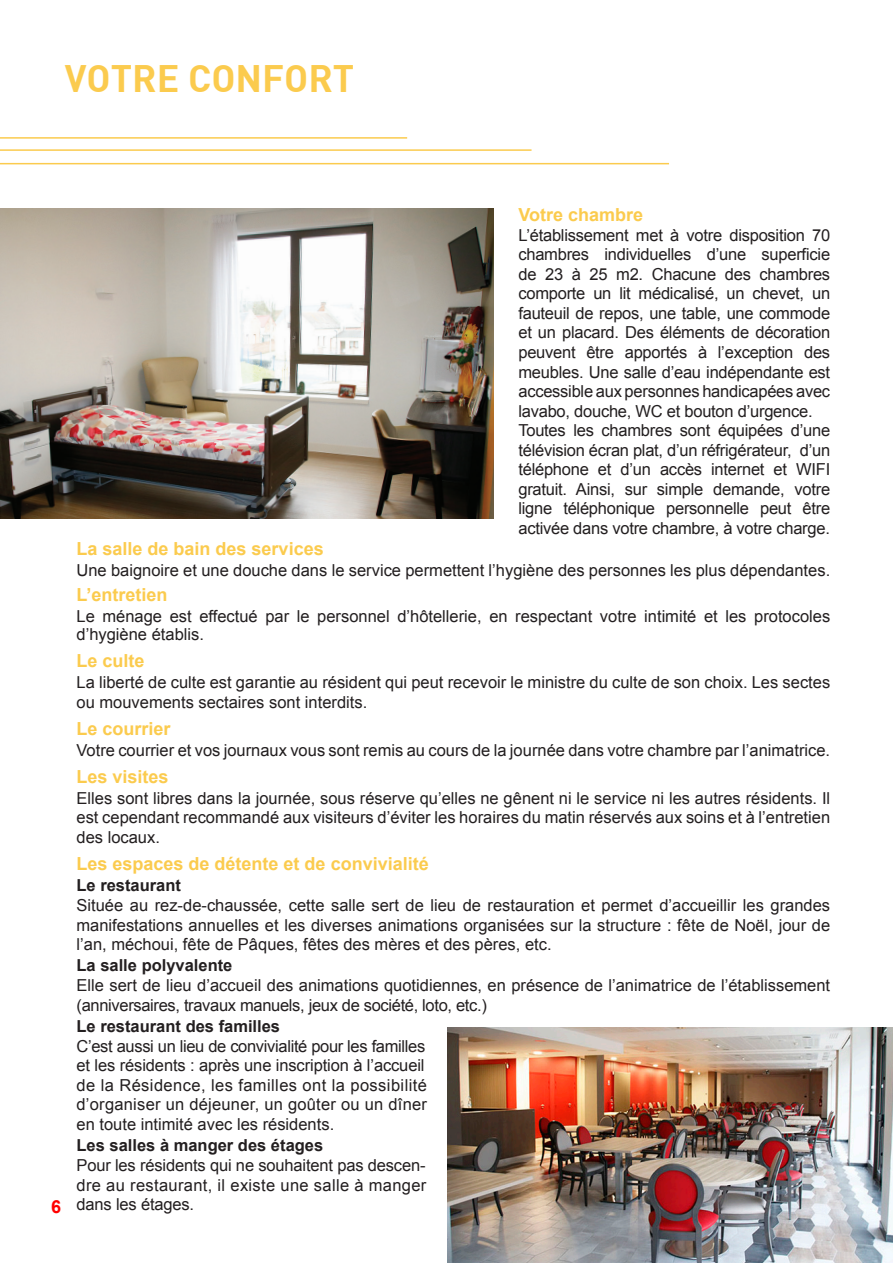
<style>
.page{position:relative;width:893px;height:1263px;background:#fff}
.page>*{position:absolute;margin:0;border:0;box-sizing:border-box;transform-origin:0 0}
.t1{font:37.5px "DIN Bold";color:#fbcb4e}
.t2{font:700 18px "Arial";color:#fbcb4e}
.t3{font:700 18px "Arial";color:#f00}
.t4{font:16.5px/19.5px "Arial";color:#231f20}
.t5{font:700 16.5px "Arial";color:#231f20}
</style>
<div class="page">
<img style="left:0;top:208px;width:493px;height:311px">
<img style="left:448px;top:1027px;width:445px;height:236px">
<hr style="left:0;top:137px;width:407px;height:2px;background:#fbcb4e">
<hr style="left:0;top:149px;width:531px;height:2px;background:#fbcb4e">
<hr style="left:0;top:163px;width:669px;height:1px;background:#fbcb4e">
<h1 class="t1" style="left:65px;top:61px;width:291px">VOTRE CONFORT</h1>
<p class="t2" style="left:518px;top:208px;width:126px">Votre chambre</p>
<p class="t4" style="left:518px;top:227px;width:313px">L’établissement met à votre disposition 70 chambres individuelles d’une superficie de 23 à 25 m2. Chacune des chambres comporte un lit médicalisé, un chevet, un fauteuil de repos, une table, une commode et un placard. Des éléments de décoration peuvent être apportés à l’exception des meubles. Une salle d’eau indépendante est accessible aux personnes handicapées avec lavabo, douche, WC et bouton d’urgence.<br>Toutes les chambres sont équipées d’une télévision écran plat, d’un réfrigérateur, d’un téléphone et d’un accès internet et WIFI gratuit. Ainsi, sur simple demande, votre ligne téléphonique personnelle peut être activée dans votre chambre, à votre charge.</p>
<p class="t3" style="left:51px;top:1200px;width:12px">6</p>
<p class="t2" style="left:77px;top:541px;width:249px">La salle de bain des services</p>
<p class="t4" style="left:77px;top:561px;width:755px">Une baignoire et une douche dans le service permettent l’hygiène des personnes les plus dépendantes.</p>
<p class="t2" style="left:77px;top:588px;width:93px">L’entretien</p>
<p class="t4" style="left:77px;top:609px;width:755px;line-height:18px">Le ménage est effectué par le personnel d’hôtellerie, en respectant votre intimité et les protocoles d’hygiène établis.</p>
<p class="t2" style="left:77px;top:654px;width:70px">Le culte</p>
<p class="t4" style="left:77px;top:674px;width:755px">La liberté de culte est garantie au résident qui peut recevoir le ministre du culte de son choix. Les sectes ou mouvements sectaires sont interdits.</p>
<p class="t2" style="left:77px;top:722px;width:96px">Le courrier</p>
<p class="t4" style="left:77px;top:742px;width:755px">Votre courrier et vos journaux vous sont remis au cours de la journée dans votre chambre par l’animatrice.</p>
<p class="t2" style="left:77px;top:770px;width:94px">Les visites</p>
<p class="t4" style="left:77px;top:790px;width:755px;text-align:justify">Elles sont libres dans la journée, sous réserve qu’elles ne gênent ni le service ni les autres résidents. Il est cependant recommandé aux visiteurs d’éviter les horaires du matin réservés aux soins et à l’entretien des locaux.</p>
<p class="t2" style="left:77px;top:857px;width:354px">Les espaces de détente et de convivialité</p>
<p class="t5" style="left:77px;top:879px;width:106px">Le restaurant</p>
<p class="t4" style="left:77px;top:897px;width:755px;text-align:justify">Située au rez-de-chaussée, cette salle sert de lieu de restauration et permet d’accueillir les grandes manifestations annuelles et les diverses animations organisées sur la structure : fête de Noël, jour de l’an, méchoui, fête de Pâques, fêtes des mères et des pères, etc.</p>
<p class="t5" style="left:77px;top:959px;width:157px">La salle polyvalente</p>
<p class="t4" style="left:77px;top:977px;width:755px">Elle sert de lieu d’accueil des animations quotidiennes, en présence de l’animatrice de l’établissement (anniversaires, travaux manuels, jeux de société, loto, etc.)</p>
<p class="t5" style="left:77px;top:1020px;width:205px">Le restaurant des familles</p>
<p class="t4" style="left:77px;top:1038px;width:352px">C’est aussi un lieu de convivialité pour les familles et les résidents : après une inscription à l’accueil de la Résidence, les familles ont la possibilité d’organiser un déjeuner, un goûter ou un dîner en toute intimité avec les résidents.</p>
<p class="t5" style="left:77px;top:1139px;width:248px">Les salles à manger des étages</p>
<p class="t4" style="left:77px;top:1157px;width:351px;text-align:justify">Pour les résidents qui ne souhaitent pas descen&shy;dre au restaurant, il existe une salle à manger dans les étages.</p>
</div>
